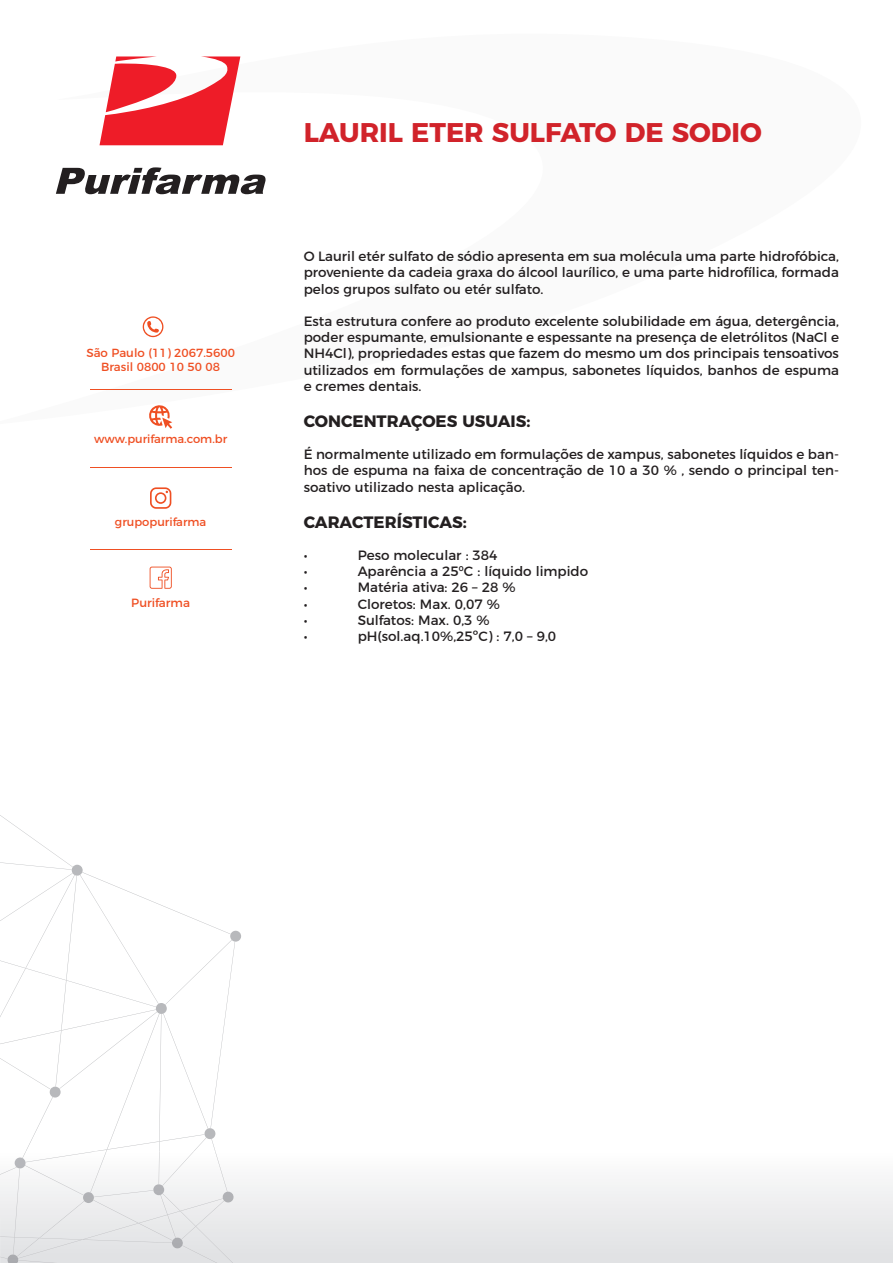
<style>
.page{position:relative;width:893px;height:1263px;background:#fff}
.page>*{position:absolute;margin:0;border:0;box-sizing:border-box;transform-origin:0 0}
.t1{font:700 27px "Montserrat";color:#d1232a}
.t2{font:700 16.5px "Montserrat";color:#231f20}
.t3{font:13.5px/16.2px "Montserrat";color:#231f20;text-align:justify}
.t4{font:12px "Montserrat";color:#ef4f23}
.t5{font:11.85px/14.4px "Montserrat";color:#ef4f23;text-align:center}
.t6{font:11.55px "Montserrat";color:#ef4f23}
.s1{font-family:"Arial"}
</style>
<div class="page">
<img style="left:18px;top:1198px;width:144px;height:60px">
<div style="left:93px;top:1200px;width:69px;height:41px;background:#e9eaeb"></div>
<div style="left:25px;top:1168px;width:59px;height:27px;background:#f4f5f5"></div>
<img style="left:90px;top:1168px;width:16px;height:24px">
<img style="left:215px;top:1168px;width:13px;height:24px">
<img style="left:162px;top:1168px;width:32px;height:18px">
<img style="left:160px;top:1195px;width:2px;height:43px">
<img style="left:162px;top:1193px;width:71px;height:70px">
<img style="left:159px;top:1168px;width:1px;height:16px">
<img style="left:13px;top:1175px;width:7px;height:79px">
<img style="left:0;top:1168px;width:26px;height:7px">
<svg style="left:83px;top:1192px;width:11px;height:11px"></svg>
<svg style="left:223px;top:1191px;width:11px;height:11px"></svg>
<svg style="left:0;top:1254px;width:18px;height:9px"></svg>
<svg style="left:0;top:815px;width:241px;height:353px"></svg>
<svg style="left:153px;top:1184px;width:11px;height:11px"></svg>
<svg style="left:172px;top:1237px;width:11px;height:11px"></svg>
<svg style="left:150px;top:487px;width:21px;height:22px"></svg>
<svg style="left:150px;top:567px;width:22px;height:22px"></svg>
<hr style="left:90px;top:389px;width:141px;height:1px;background:#ef4f23">
<hr style="left:90px;top:467px;width:141px;height:1px;background:#ef4f23">
<hr style="left:90px;top:549px;width:141px;height:1px;background:#ef4f23">
<svg style="left:100px;top:56px;width:140px;height:89px"></svg>
<svg style="left:56px;top:167px;width:210px;height:27px"></svg>
<svg style="left:143px;top:316px;width:20px;height:21px"></svg>
<svg style="left:149px;top:405px;width:23px;height:24px"></svg>
<p class="t5" style="left:86px;top:344px;width:150px">São Paulo (11) 2067.5600<br>Brasil 0800 10 50 08</p>
<p class="t6" style="left:94px;top:430px;width:135px">www.purifarma.com.br</p>
<p class="t6" style="left:115px;top:513px;width:93px">grupopurifarma</p>
<p class="t4" style="left:131px;top:593px;width:60px">Purifarma</p>
<h1 class="t1" style="left:304px;top:110px;width:460px">LAURIL ETER SULFATO DE SODIO</h1>
<p class="t3" style="left:304px;top:247px;width:537px">O Lauril etér sulfato de sódio apresenta em sua molécula uma parte hidrofóbica, proveniente da cadeia graxa do álcool laurílico, e uma parte hidrofílica, formada pelos grupos sulfato ou etér sulfato.</p>
<p class="t3" style="left:304px;top:312px;width:537px">Esta estrutura confere ao produto excelente solubilidade em água, detergência, poder espumante, emulsionante e espessante na presença de eletrólitos (NaCl e NH4Cl), propriedades estas que fazem do mesmo um dos principais tensoativos utilizados em formulações de xampus, sabonetes líquidos, banhos de espuma e cremes dentais.</p>
<p class="t2" style="left:304px;top:407px;width:228px">CONCENTRAÇOES USUAIS:</p>
<p class="t3" style="left:304px;top:445px;width:537px">É normalmente utilizado em formulações de xampus, sabonetes líquidos e ban&shy;hos de espuma na faixa de concentração de 10 a 30 % , sendo o principal ten&shy;soativo utilizado nesta aplicação.</p>
<p class="t2" style="left:304px;top:508px;width:165px">CARACTERÍSTICAS:</p>
<p class="t3" style="left:304px;top:546px;width:5px">•</p>
<p class="t3" style="left:358px;top:546px;width:141px">Peso molecular : 384</p>
<p class="t3" style="left:304px;top:562px;width:5px">•</p>
<p class="t3" style="left:358px;top:562px;width:232px">Aparência a 25<span class="s1">º</span>C : líquido limpido</p>
<p class="t3" style="left:304px;top:578px;width:5px">•</p>
<p class="t3" style="left:358px;top:578px;width:159px">Matéria ativa: 26 – 28 %</p>
<p class="t3" style="left:304px;top:594px;width:5px">•</p>
<p class="t3" style="left:358px;top:594px;width:144px">Cloretos: Max. 0,07 %</p>
<p class="t3" style="left:304px;top:611px;width:5px">•</p>
<p class="t3" style="left:358px;top:611px;width:134px">Sulfatos: Max. 0,3 %</p>
<p class="t3" style="left:304px;top:627px;width:5px">•</p>
<p class="t3" style="left:358px;top:627px;width:200px">pH(sol.aq.10%,25ºC) : 7,0 – 9,0</p>
</div>
